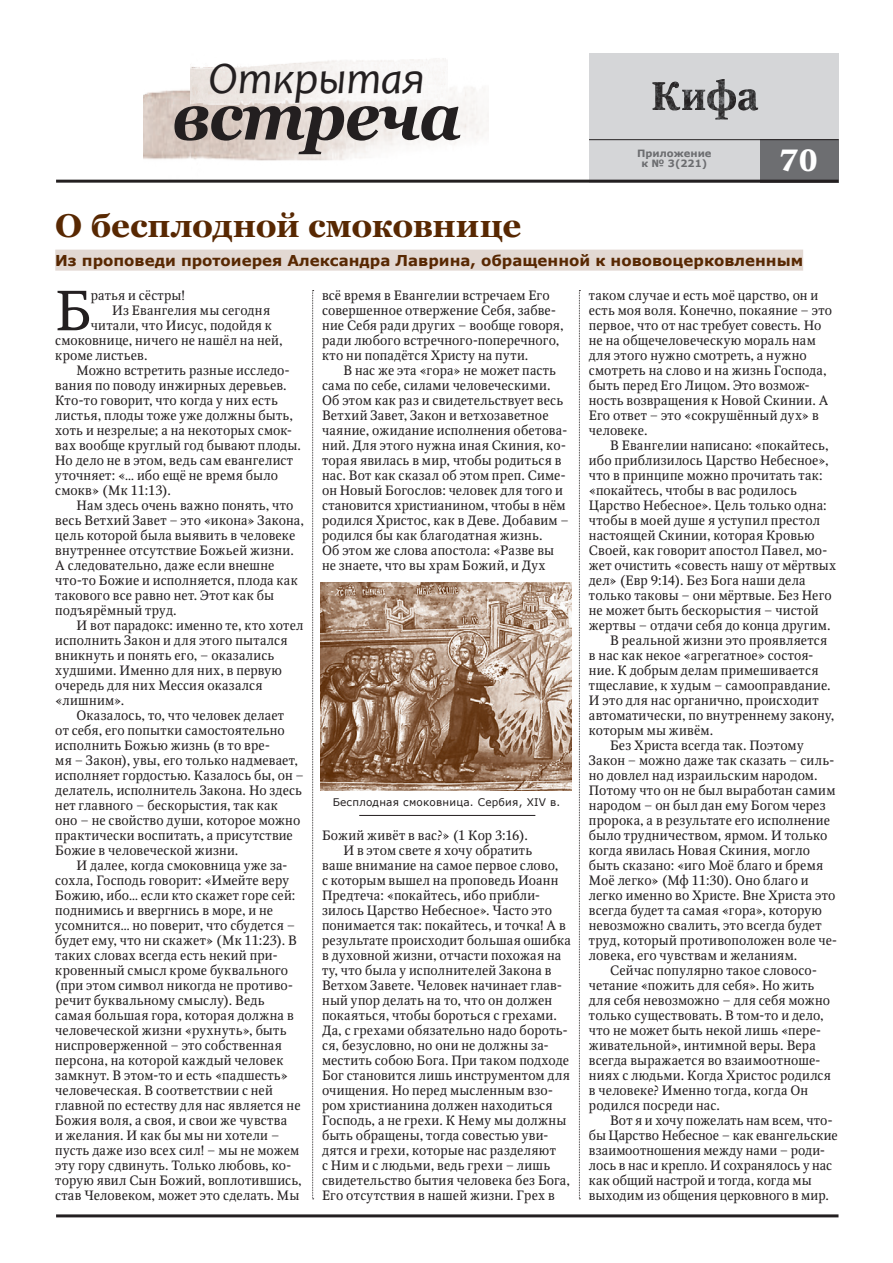
<style>
.page{position:relative;width:893px;height:1263px;background:#fff}
.page>*{position:absolute;margin:0;border:0;box-sizing:border-box;transform-origin:0 0}
.t1{font:italic 700 67.5px "Georgia";letter-spacing:-.02em;color:#231f20;scale:.94 1}
.текст{font:56.4px "Octava C";color:#231f20}
.t2{font:italic 45px "Candara";color:#231f20}
.заголовок_мал{font:700 33px "Georgia";letter-spacing:-.015em;color:#582802}
.t3{font:700 30.6px "Octava C";color:#fff}
.подзаголовок{font:700 15px "Verdana";color:#582802}
.текст-2{font:13.5px/15px "Octava C";letter-spacing:.015em;color:#231f20}
.подпись{font:10.5px "Verdana";letter-spacing:.02em;color:#231f20}
.t4{font:700 10.05px/10.1px "Verdana";color:#6c6d70;text-align:center}
</style>
<div class="page">
<div style="left:589px;top:53px;width:249px;height:130px;background:#d5d6d8"></div>
<div style="left:760px;top:140px;width:78px;height:43px;background:#6d6e71"></div>
<img style="left:652px;top:79px;width:106px;height:41px">
<hr style="left:589px;top:139px;width:249px;height:1px;background:#231f20">
<img style="left:144px;top:67px;width:344px;height:113px">
<img style="left:191px;top:58px;width:256px;height:67px">
<hr style="left:56px;top:180px;width:782px;height:3px;background:#231f20">
<hr style="left:56px;top:1214px;width:782px;height:3px;background:#231f20">
<div style="left:55px;top:250px;width:748px;height:21px;background:#e2d8d2"></div>
<img style="left:321px;top:583px;width:250px;height:207px">
<hr style="left:359px;top:815px;width:176px;height:1px;background:#231f20">
<svg style="left:312px;top:290px;width:2px;height:909px"></svg>
<svg style="left:579px;top:290px;width:1px;height:909px"></svg>
<p class="t2" style="left:209px;top:50px;width:217px">Открытая</p>
<p class="t1" style="left:172px;top:72px;width:309px">встреча</p>
<p class="заголовок_мал" style="left:55px;top:204px;width:467px">О бесплодной смоковнице</p>
<p class="t4" style="left:637px;top:148px;width:76px">Приложение к № 3(221)</p>
<p class="t3" style="left:780px;top:143px;width:39px">70</p>
<p class="подзаголовок" style="left:55px;top:250px;width:749px">Из проповеди протоиерея Александра Лаврина, обращенной к нововоцерковленным</p>
<p class="текст" style="left:55px;top:279px;width:38px">Б</p>
<p class="текст-2" style="left:91px;top:288px;width:96px">ратья и сёстры!</p>
<p class="текст-2" style="left:112px;top:303px;width:160px">Из Евангелия мы сегодня</p>
<p class="текст-2" style="left:91px;top:318px;width:183px">читали, что Иисус, подойдя к</p>
<p class="текст-2" style="left:55px;top:333px;width:229px">смоковнице, ничего не нашёл на ней,</p>
<p class="текст-2" style="left:55px;top:348px;width:94px">кроме листьев.</p>
<p class="текст-2" style="left:55px;top:363px;width:247px;text-indent:21px">Можно встретить разные исследо&shy;вания по поводу инжирных деревьев.<br>Кто-то говорит, что когда у них есть листья, плоды тоже уже должны быть, хоть и незрелые; а на некоторых смок&shy;вах вообще круглый год бывают плоды.<br>Но дело не в этом, ведь сам евангелист уточняет: «… ибо ещё не время было смокв» (Мк 11:13).</p>
<p class="текст-2" style="left:55px;top:498px;width:250px;text-indent:21px">Нам здесь очень важно понять, что весь Ветхий Завет – это «икона» Закона, цель которой была выявить в человеке внутреннее отсутствие Божьей жизни.<br>А следовательно, даже если внешне что-то Божие и исполняется, плода как такового все равно нет. Этот как бы подъярёмный труд.</p>
<p class="текст-2" style="left:55px;top:618px;width:250px;text-indent:21px">И вот парадокс: именно те, кто хотел исполнить Закон и для этого пытался вникнуть и понять его, – оказались худшими. Именно для них, в первую очередь для них Мессия оказался «лишним».</p>
<p class="текст-2" style="left:55px;top:708px;width:250px;text-indent:21px">Оказалось, то, что человек делает<br>от себя, его попытки самостоятельно исполнить Божью жизнь (в то вре-<br>мя – Закон), увы, его только надмевает, исполняет гордостью. Казалось бы, он – делатель, исполнитель Закона. Но здесь нет главного – бескорыстия, так как<br>оно – не свойство души, которое можно практически воспитать, а присутствие Божие в человеческой жизни.</p>
<p class="текст-2" style="left:55px;top:858px;width:248px;text-indent:21px">И далее, когда смоковница уже за&shy;сохла, Господь говорит: «Имейте веру Божию, ибо… если кто скажет горе сей: поднимись и ввергнись в море, и не усомнится… но поверит, что сбудется – будет ему, что ни скажет» (Мк 11:23). В таких словах всегда есть некий при&shy;кровенный смысл кроме буквального (при этом символ никогда не противо&shy;речит буквальному смыслу). Ведь самая большая гора, которая должна в человеческой жизни «рухнуть», быть ниспроверженной – это собственная персона, на которой каждый человек замкнут. В этом-то и есть «падшесть» человеческая. В соответствии с ней главной по естеству для нас является не Божия воля, а своя, и свои же чувства<br>и желания. И как бы мы ни хотели – пусть даже изо всех сил! – мы не можем эту гору сдвинуть. Только любовь, ко&shy;торую явил Сын Божий, воплотившись, став Человеком, может это сделать. Мы</p>
<p class="текст-2" style="left:322px;top:288px;width:243px">всё время в Евангелии встречаем Его совершенное отвержение Себя, забве&shy;ние Себя ради других – вообще говоря, ради любого встречного-поперечного, кто ни попадётся Христу на пути.</p>
<p class="текст-2" style="left:322px;top:363px;width:248px;text-indent:21px">В нас же эта «гора» не может пасть сама по себе, силами человеческими.<br>Об этом как раз и свидетельствует весь Ветхий Завет, Закон и ветхозаветное чаяние, ожидание исполнения обетова&shy;ний. Для этого нужна иная Скиния, ко&shy;торая явилась в мир, чтобы родиться в нас. Вот как сказал об этом преп. Симе&shy;он Новый Богослов: человек для того и становится христианином, чтобы в нём родился Христос, как в Деве. Добавим – родился бы как благодатная жизнь.<br>Об этом же слова апостола: «Разве вы не знаете, что вы храм Божий, и Дух</p>
<p class="подпись" style="left:333px;top:795px;width:229px">Бесплодная смоковница. Сербия, XIV в.</p>
<p class="текст-2" style="left:322px;top:828px;width:207px">Божий живёт в вас?» (1 Кор 3:16).</p>
<p class="текст-2" style="left:322px;top:843px;width:250px;text-indent:21px">И в этом свете я хочу обратить<br>ваше внимание на самое первое слово,<br>с которым вышел на проповедь Иоанн Предтеча: «покайтесь, ибо прибли&shy;зилось Царство Небесное». Часто это понимается так: покайтесь, и точка! А в результате происходит большая ошибка в духовной жизни, отчасти похожая на ту, что была у исполнителей Закона в Ветхом Завете. Человек начинает глав&shy;ный упор делать на то, что он должен покаяться, чтобы бороться с грехами.<br>Да, с грехами обязательно надо бороть&shy;ся, безусловно, но они не должны за&shy;местить собою Бога. При таком подходе Бог становится лишь инструментом для очищения. Но перед мысленным взо&shy;ром христианина должен находиться Господь, а не грехи. К Нему мы должны быть обращены, тогда совестью уви&shy;дятся и грехи, которые нас разделяют<br>с Ним и с людьми, ведь грехи – лишь свидетельство бытия человека без Бога, Его отсутствия в нашей жизни. Грех в</p>
<p class="текст-2" style="left:589px;top:288px;width:245px">таком случае и есть моё царство, он и есть моя воля. Конечно, покаяние – это первое, что от нас требует совесть. Но не на общечеловеческую мораль нам для этого нужно смотреть, а нужно смотреть на слово и на жизнь Господа, быть перед Его Лицом. Это возмож&shy;ность возвращения к Новой Скинии. А<br>Его ответ – это «сокрушённый дух» в человеке.</p>
<p class="текст-2" style="left:589px;top:438px;width:249px;text-indent:21px">В Евангелии написано: «покайтесь, ибо приблизилось Царство Небесное», что в принципе можно прочитать так: «покайтесь, чтобы в вас родилось Царство Небесное». Цель только одна: чтобы в моей душе я уступил престол настоящей Скинии, которая Кровью Своей, как говорит апостол Павел, мо&shy;жет очистить «совесть нашу от мёртвых дел» (Евр 9:14). Без Бога наши дела только таковы – они мёртвые. Без Него не может быть бескорыстия – чистой жертвы – отдачи себя до конца другим.</p>
<p class="текст-2" style="left:589px;top:633px;width:247px;text-indent:21px">В реальной жизни это проявляется в нас как некое «агрегатное» состоя&shy;ние. К добрым делам примешивается тщеславие, к худым – самооправдание.<br>И это для нас органично, происходит автоматически, по внутреннему закону, которым мы живём.</p>
<p class="текст-2" style="left:589px;top:738px;width:250px;text-indent:21px">Без Христа всегда так. Поэтому Закон – можно даже так сказать – силь&shy;но довлел над израильским народом.<br>Потому что он не был выработан самим народом – он был дан ему Богом через пророка, а в результате его исполнение было трудничеством, ярмом. И только когда явилась Новая Скиния, могло быть сказано: «иго Моё благо и бремя Моё легко» (Мф 11:30). Оно благо и легко именно во Христе. Вне Христа это всегда будет та самая «гора», которую невозможно свалить, это всегда будет труд, который противоположен воле че&shy;ловека, его чувствам и желаниям.</p>
<p class="текст-2" style="left:589px;top:963px;width:244px;text-indent:21px">Сейчас популярно такое словосо&shy;четание «пожить для себя». Но жить для себя невозможно – для себя можно только существовать. В том-то и дело, что не может быть некой лишь «пере&shy;живательной», интимной веры. Вера всегда выражается во взаимоотноше&shy;ниях с людьми. Когда Христос родился в человеке? Именно тогда, когда Он родился посреди нас.</p>
<p class="текст-2" style="left:589px;top:1113px;width:250px;text-indent:21px">Вот я и хочу пожелать нам всем, что&shy;бы Царство Небесное – как евангельские взаимоотношения между нами – роди&shy;лось в нас и крепло. И сохранялось у нас как общий настрой и тогда, когда мы выходим из общения церковного в мир.</p>
</div>
